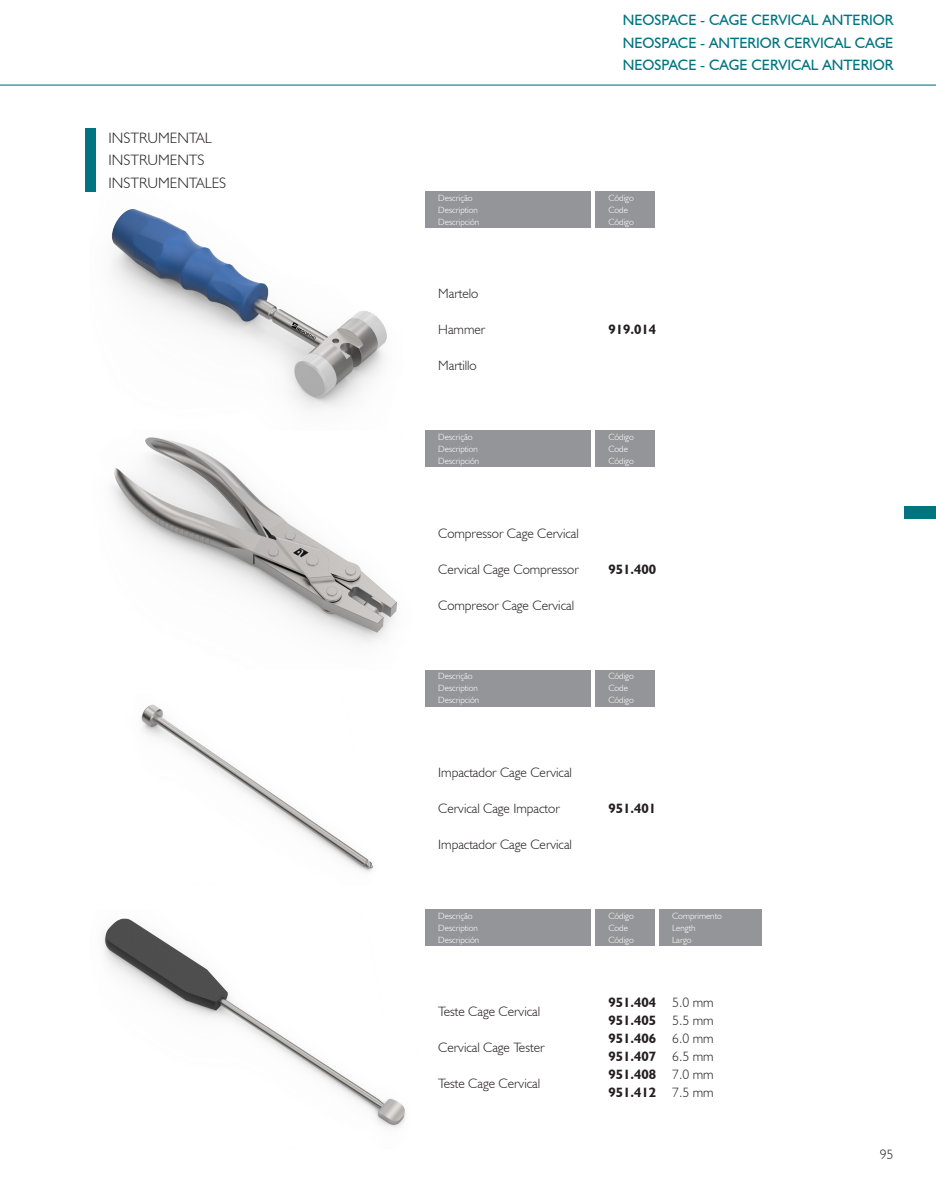
<style>
.page{position:relative;width:936px;height:1191px;background:#fff}
.page>*{position:absolute;margin:0;border:0;box-sizing:border-box;transform-origin:0 0}
.t1{font:15px/22.5px "Humanist 521 BT";color:#007481;text-align:justify}
.t2{font:300 15px/22.5px "Humanist 521 BT";color:#231f20}
.desc-instrumental{font:300 13.5px "Humanist 521 BT";color:#231f20}
.desc-instrumental-2{font:700 13.5px "Humanist 521 BT";color:#231f20}
.tabela-cabecalho{font:300 9px "Humanist 521 BT";color:#fff}
</style>
<div class="page">
<hr style="left:0;top:85px;width:935px;height:1px;background:#007481">
<div style="left:904px;top:505px;width:31px;height:13px;background:#007481"></div>
<div style="left:85px;top:128px;width:11px;height:63px;background:#007481"></div>
<div style="left:425px;top:191px;width:166px;height:36px;background:#939598"></div>
<div style="left:595px;top:191px;width:60px;height:36px;background:#939598"></div>
<img style="left:89px;top:191px;width:308px;height:452px">
<div style="left:425px;top:431px;width:166px;height:36px;background:#939598"></div>
<div style="left:595px;top:431px;width:60px;height:36px;background:#939598"></div>
<div style="left:425px;top:670px;width:166px;height:36px;background:#939598"></div>
<div style="left:595px;top:670px;width:60px;height:36px;background:#939598"></div>
<img style="left:141px;top:704px;width:232px;height:168px">
<div style="left:425px;top:909px;width:166px;height:36px;background:#939598"></div>
<div style="left:595px;top:909px;width:60px;height:36px;background:#939598"></div>
<div style="left:659px;top:909px;width:102px;height:36px;background:#939598"></div>
<img style="left:103px;top:918px;width:302px;height:210px">
<p class="t2" style="left:108px;top:126px;width:119px">INSTRUMENTAL<br>INSTRUMENTS<br>INSTRUMENTALES</p>
<p class="t1" style="left:622px;top:9px;width:272px">NEOSPACE - CAGE CERVICAL ANTERIOR NEOSPACE - ANTERIOR CERVICAL CAGE NEOSPACE - CAGE CERVICAL ANTERIOR</p>
<p class="tabela-cabecalho" style="left:438px;top:192px;width:36px">Descrição</p>
<p class="tabela-cabecalho" style="left:438px;top:204px;width:41px">Description</p>
<p class="tabela-cabecalho" style="left:438px;top:216px;width:42px">Descripción</p>
<p class="desc-instrumental" style="left:438px;top:285px;width:42px">Martelo</p>
<p class="desc-instrumental" style="left:438px;top:321px;width:49px">Hammer</p>
<p class="desc-instrumental" style="left:438px;top:357px;width:40px">Martillo</p>
<p class="tabela-cabecalho" style="left:438px;top:431px;width:36px">Descrição</p>
<p class="tabela-cabecalho" style="left:438px;top:443px;width:41px">Description</p>
<p class="tabela-cabecalho" style="left:438px;top:455px;width:42px">Descripción</p>
<p class="desc-instrumental" style="left:438px;top:524px;width:142px">Compressor Cage Cervical</p>
<p class="desc-instrumental" style="left:438px;top:560px;width:142px">Cervical Cage Compressor</p>
<p class="desc-instrumental" style="left:438px;top:596px;width:137px">Compresor Cage Cervical</p>
<p class="tabela-cabecalho" style="left:438px;top:671px;width:36px">Descrição</p>
<p class="tabela-cabecalho" style="left:438px;top:683px;width:41px">Description</p>
<p class="tabela-cabecalho" style="left:438px;top:695px;width:42px">Descripción</p>
<p class="desc-instrumental" style="left:438px;top:764px;width:135px">Impactador Cage Cervical</p>
<p class="desc-instrumental" style="left:438px;top:800px;width:123px">Cervical Cage Impactor</p>
<p class="desc-instrumental" style="left:438px;top:836px;width:135px">Impactador Cage Cervical</p>
<p class="tabela-cabecalho" style="left:438px;top:910px;width:36px">Descrição</p>
<p class="tabela-cabecalho" style="left:438px;top:922px;width:41px">Description</p>
<p class="tabela-cabecalho" style="left:438px;top:934px;width:42px">Descripción</p>
<p class="desc-instrumental" style="left:438px;top:1003px;width:103px">Teste Cage Cervical</p>
<p class="desc-instrumental" style="left:438px;top:1039px;width:108px">Cervical Cage Tester</p>
<p class="desc-instrumental" style="left:438px;top:1075px;width:103px">Teste Cage Cervical</p>
<p class="tabela-cabecalho" style="left:608px;top:192px;width:27px">Código</p>
<p class="tabela-cabecalho" style="left:608px;top:204px;width:21px">Code</p>
<p class="tabela-cabecalho" style="left:608px;top:216px;width:27px">Código</p>
<p class="desc-instrumental-2" style="left:608px;top:321px;width:49px">919.014</p>
<p class="tabela-cabecalho" style="left:608px;top:431px;width:27px">Código</p>
<p class="tabela-cabecalho" style="left:608px;top:443px;width:21px">Code</p>
<p class="tabela-cabecalho" style="left:608px;top:455px;width:27px">Código</p>
<p class="desc-instrumental-2" style="left:608px;top:560px;width:49px">951.400</p>
<p class="tabela-cabecalho" style="left:608px;top:671px;width:27px">Código</p>
<p class="tabela-cabecalho" style="left:608px;top:683px;width:21px">Code</p>
<p class="tabela-cabecalho" style="left:608px;top:695px;width:27px">Código</p>
<p class="desc-instrumental-2" style="left:608px;top:799px;width:49px">951.401</p>
<p class="tabela-cabecalho" style="left:608px;top:910px;width:27px">Código</p>
<p class="tabela-cabecalho" style="left:608px;top:922px;width:21px">Code</p>
<p class="tabela-cabecalho" style="left:608px;top:934px;width:27px">Código</p>
<p class="tabela-cabecalho" style="left:672px;top:910px;width:51px">Comprimento</p>
<p class="tabela-cabecalho" style="left:672px;top:922px;width:25px">Length</p>
<p class="tabela-cabecalho" style="left:672px;top:934px;width:21px">Largo</p>
<p class="desc-instrumental-2" style="left:608px;top:994px;width:49px">951.404</p>
<p class="desc-instrumental-2" style="left:608px;top:1012px;width:49px">951.405</p>
<p class="desc-instrumental-2" style="left:608px;top:1030px;width:49px">951.406</p>
<p class="desc-instrumental-2" style="left:608px;top:1048px;width:49px">951.407</p>
<p class="desc-instrumental-2" style="left:608px;top:1066px;width:49px">951.408</p>
<p class="desc-instrumental-2" style="left:608px;top:1084px;width:49px">951.412</p>
<p class="desc-instrumental" style="left:672px;top:994px;width:43px">5.0 mm</p>
<p class="desc-instrumental" style="left:672px;top:1012px;width:43px">5.5 mm</p>
<p class="desc-instrumental" style="left:672px;top:1030px;width:43px">6.0 mm</p>
<p class="desc-instrumental" style="left:672px;top:1048px;width:43px">6.5 mm</p>
<p class="desc-instrumental" style="left:672px;top:1066px;width:43px">7.0 mm</p>
<p class="desc-instrumental" style="left:672px;top:1084px;width:43px">7.5 mm</p>
<p class="desc-instrumental" style="left:879px;top:1145px;width:15px">95</p>
</div>
